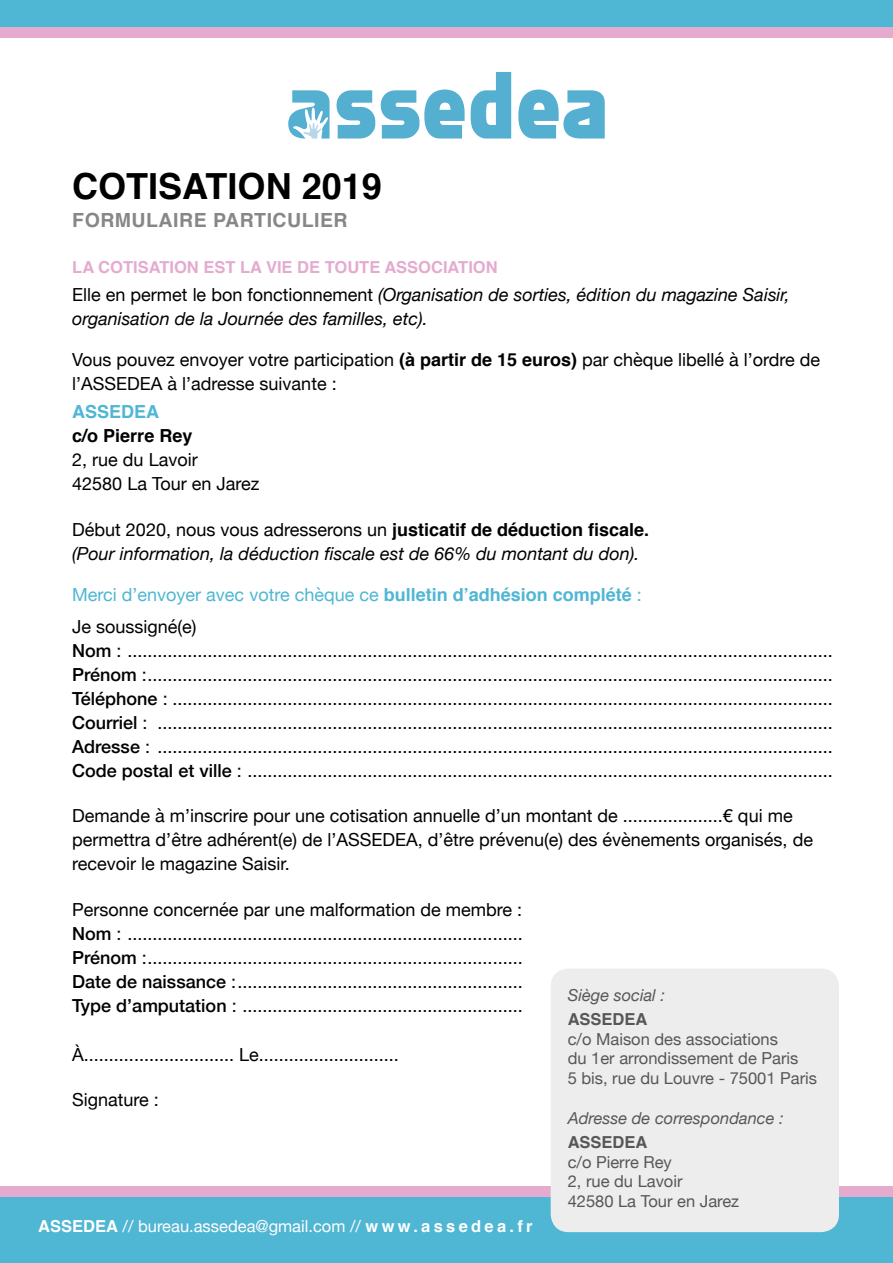
<style>
.page{position:relative;width:893px;height:1263px;background:#fff}
.page>*{position:absolute;margin:0;border:0;box-sizing:border-box;transform-origin:0 0}
.t1{font:700 36px "Helvetica";color:#000}
.t2{font:700 19.5px "Helvetica";letter-spacing:.025em;color:#878787}
.t3{font:18px/24px "Helvetica Neue";color:#000}
.t4{font:italic 18px/24px "Helvetica Neue";color:#000}
.t5{font:18px/32.5px "Helvetica Neue";color:#4fb6d4}
.t6{font:700 18px "Helvetica";color:#000}
.t7{font:700 18px "Helvetica";color:#4fb6d4}
.t8{font:16.5px/19.5px "Helvetica Neue";color:#575756}
.t9{font:16.5px "Helvetica Neue";color:#fff}
.t10{font:700 16.5px "Helvetica";color:#e4abcf}
.t11{font:italic 16.5px "Helvetica Neue";color:#575756}
.t12{font:700 16.5px "Helvetica";color:#575756}
.s1{font-style:normal}
.s2{font-family:"Helvetica";font-weight:700}
.s3{font-family:"Helvetica";font-weight:700;font-style:normal}
.s4{color:#000}
.s5{font-weight:500}
</style>
<div class="page">
<div style="left:0;top:1186px;width:893px;height:11px;background:#e4abcf"></div>
<div style="left:0;top:1197px;width:893px;height:66px;background:#4fb6d4"></div>
<div style="left:551px;top:968px;width:288px;height:264px;background:#ededed;border-radius:18px"></div>
<div style="left:0;top:0;width:893px;height:28px;background:#4fb6d4"></div>
<div style="left:0;top:28px;width:893px;height:10px;background:#e4abcf"></div>
<svg style="left:288px;top:90px;width:42px;height:49px"></svg>
<svg style="left:337px;top:90px;width:38px;height:49px"></svg>
<svg style="left:381px;top:90px;width:84px;height:49px"></svg>
<svg style="left:471px;top:72px;width:40px;height:67px"></svg>
<svg style="left:518px;top:90px;width:87px;height:49px"></svg>
<h1 class="t1" style="left:72px;top:157px;width:311px">COTISATION 2019</h1>
<p class="t2" style="left:72px;top:205px;width:277px">FORMULAIRE PARTICULIER</p>
<p class="t10" style="left:72px;top:254px;width:427px">LA COTISATION EST LA VIE DE TOUTE ASSOCIATION</p>
<p class="t4" style="left:72px;top:284px;width:719px"><span class="s1">Elle en permet le bon fonctionnement</span> (Organisation de sorties, édition du magazine Saisir, organisation de la Journée des familles, etc).</p>
<p class="t3" style="left:72px;top:349px;width:749px">Vous pouvez envoyer votre participation <span class="s2">(à partir de 15 euros)</span> par chèque libellé à l’ordre de l’ASSEDEA à l’adresse suivante :</p>
<p class="t7" style="left:72px;top:397px;width:89px">ASSEDEA</p>
<p class="t6" style="left:72px;top:421px;width:122px">c/o Pierre Rey</p>
<p class="t3" style="left:72px;top:449px;width:189px">2, rue du Lavoir<br>42580 La Tour en Jarez</p>
<p class="t4" style="left:72px;top:518px;width:578px"><span class="s1">Début 2020, nous vous adresserons un</span> <span class="s3">justicatif de déduction fiscale. </span>(Pour information, la déduction fiscale est de 66% du montant du don).</p>
<p class="t5" style="left:72px;top:579px;width:571px">Merci d’envoyer avec votre chèque ce <span class="s2">bulletin d’adhésion complété</span> :<br><span class="s4">Je soussigné(e)</span></p>
<p class="t3" style="left:72px;top:640px;width:762px;text-align:justify"><span class="s5">Nom</span> : .............................................................................................................................................<br><span class="s5">Prénom</span> :.........................................................................................................................................<br><span class="s5">Téléphone</span> : ....................................................................................................................................<br><span class="s5">Courriel</span> : .......................................................................................................................................<br><span class="s5">Adresse</span> : .......................................................................................................................................<br><span class="s5">Code postal et ville</span> : .....................................................................................................................</p>
<p class="t3" style="left:72px;top:805px;width:742px">Demande à m’inscrire pour une cotisation annuelle d’un montant de ....................€ qui me permettra d’être adhérent(e) de l’ASSEDEA, d’être prévenu(e) des évènements organisés, de recevoir le magazine Saisir.</p>
<p class="t3" style="left:72px;top:898px;width:452px;text-align:justify">Personne concernée par une malformation de membre :<br><span class="s5">Nom</span> : ...............................................................................<br><span class="s5">Prénom</span> :...........................................................................<br><span class="s5">Date de naissance</span> :.........................................................<br><span class="s5">Type d’amputation</span> : ........................................................</p>
<p class="t3" style="left:72px;top:1044px;width:328px">À.............................. Le............................</p>
<p class="t3" style="left:72px;top:1089px;width:88px">Signature :</p>
<p class="t11" style="left:568px;top:983px;width:99px">Siège social :</p>
<p class="t12" style="left:568px;top:1006px;width:81px">ASSEDEA</p>
<p class="t8" style="left:568px;top:1030px;width:251px">c/o Maison des associations<br>du 1er arrondissement de Paris<br>5 bis, rue du Louvre - 75001 Paris</p>
<p class="t11" style="left:568px;top:1106px;width:218px">Adresse de correspondance :</p>
<p class="t12" style="left:568px;top:1129px;width:81px">ASSEDEA</p>
<p class="t8" style="left:568px;top:1153px;width:173px">c/o Pierre Rey<br>2, rue du Lavoir<br>42580 La Tour en Jarez</p>
<p class="t9" style="left:38px;top:1214px;width:496px"><span class="s2">ASSEDEA</span> // bureau.assedea@gmail.com // <span class="s2">w w w . a s s e d e a . f r</span></p>
</div>
